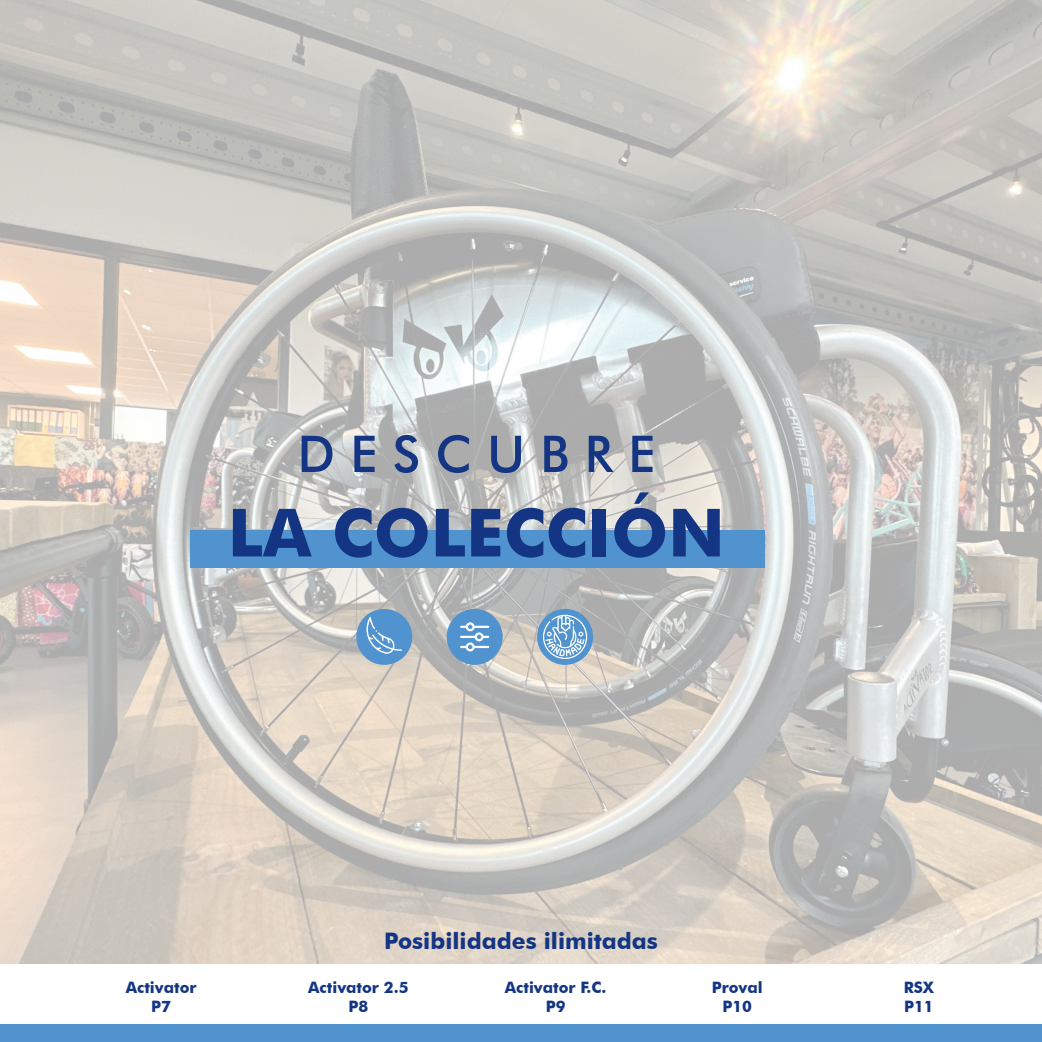
<style>
.page{position:relative;width:1042px;height:1042px;background:#fff}
.page>*{position:absolute;margin:0;border:0;box-sizing:border-box;transform-origin:0 0}
.Titel_inleiding_tekst{font:700 66.5px "Futura BT";color:#133583}
.Titel_inleiding_tekst-2{font:500 50.75px "Futura BT";letter-spacing:.3em;color:#133583}
.Titel_inleiding_tekst-3{font:700 22.75px "Futura BT";color:#133583}
.Titel_inleiding_tekst-4{font:700 15.75px/18.9px "Futura BT";color:#133583;text-align:center}
</style>
<div class="page">
<img style="left:0;top:0;width:1042px;height:964px">
<div style="left:447px;top:609px;width:56px;height:56px;background:#5193ce;border-radius:50%"></div>
<svg style="left:460px;top:622px;width:29px;height:29px"></svg>
<div style="left:356px;top:609px;width:56px;height:56px;background:#5193ce;border-radius:50%"></div>
<svg style="left:366px;top:617px;width:36px;height:37px"></svg>
<div style="left:537px;top:609px;width:56px;height:56px;background:#5193ce;border-radius:50%"></div>
<svg style="left:543px;top:615px;width:44px;height:44px"></svg>
<div style="left:190px;top:530px;width:575px;height:38px;background:#5193ce"></div>
<div style="left:0;top:1024px;width:1042px;height:18px;background:#5193ce"></div>
<p class="Titel_inleiding_tekst-2" style="left:297px;top:423px;width:359px">DESCUBRE</p>
<p class="Titel_inleiding_tekst" style="left:228px;top:492px;width:498px">LA COLECCIÓN</p>
<p class="Titel_inleiding_tekst-3" style="left:384px;top:927px;width:275px">Posibilidades ilimitadas</p>
<p class="Titel_inleiding_tekst-4" style="left:126px;top:978px;width:72px">Activator<br>P7</p>
<p class="Titel_inleiding_tekst-4" style="left:308px;top:978px;width:102px">Activator 2.5<br>P8</p>
<p class="Titel_inleiding_tekst-4" style="left:712px;top:978px;width:53px">Proval<br>P10</p>
<p class="Titel_inleiding_tekst-4" style="left:505px;top:978px;width:103px">Activator F.C.<br>P9</p>
<p class="Titel_inleiding_tekst-4" style="left:903px;top:978px;width:32px;text-align:left">RSX<br>P11</p>
</div>
